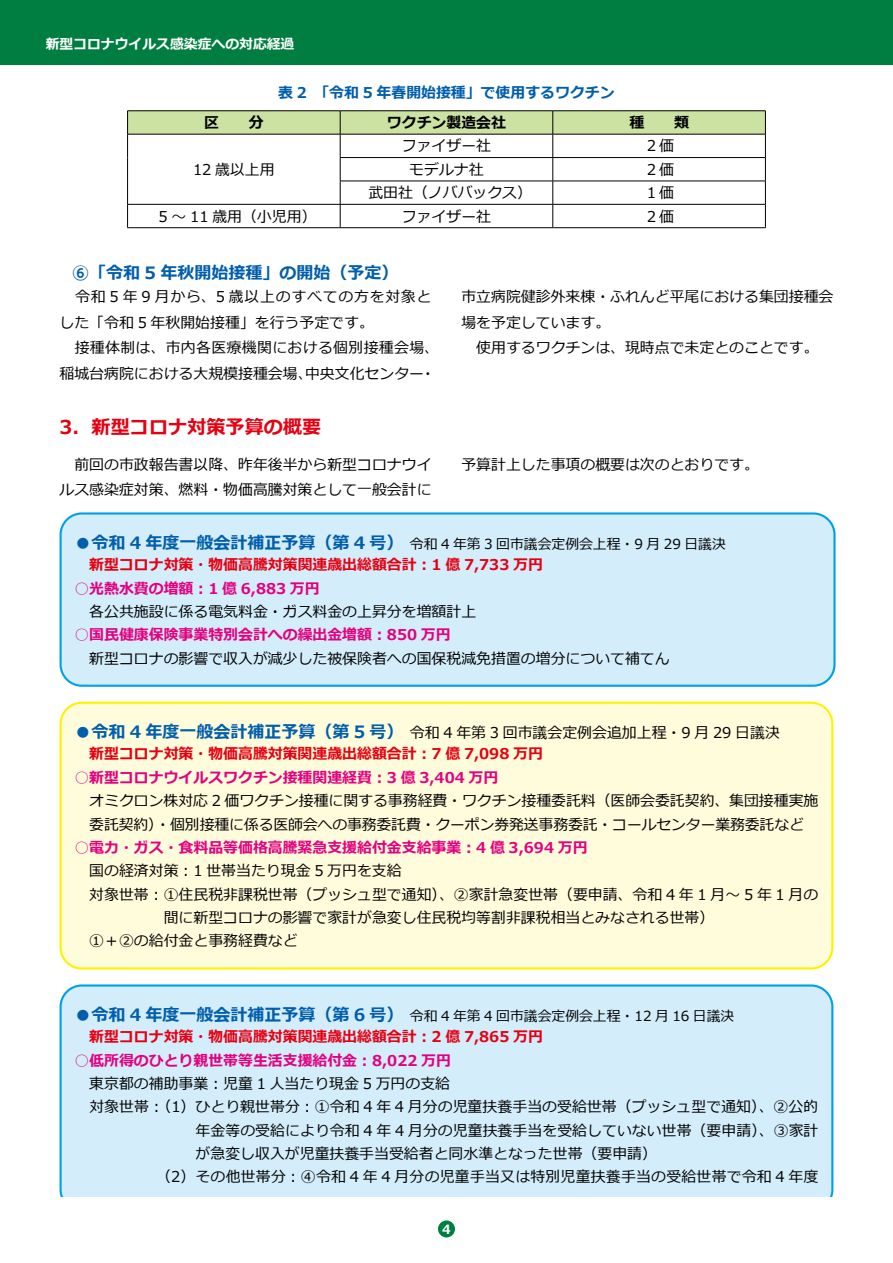
<style>
.page{position:relative;width:893px;height:1263px;background:#fff}
.page>*{position:absolute;margin:0;border:0;box-sizing:border-box;transform-origin:0 0}
.t1{font:700 19.2px "Meiryo";color:#e60012}
.t2{font:700 16.95px "Meiryo";color:#005ead}
.t3{font:14.85px/25.5px "Meiryo";color:#000}
.t4{font:700 14.85px/21.5px "Meiryo";color:#e60012}
.t5{font:700 14.85px "Meiryo";color:#e4007f}
.t6{font:700 14.85px "Meiryo";color:#005ead}
.t7{font:700 14.85px "Meiryo";color:#000}
.t8{font:13.8px "Meiryo";color:#000}
.t9{font:700 13.8px "Meiryo";color:#fff}
.t10{font:700 12.75px "Meiryo";color:#fff}
.s1{font-weight:700;font-size:16.95px;color:#005ead}
.s2{font-size:16.95px;color:#005ead}
.s3{font-weight:400;color:#000}
</style>
<div class="page">
<div style="left:438px;top:1220px;width:17px;height:17px;background:#007e41;border-radius:50%"></div>
<div style="left:61px;top:703px;width:771px;height:265px;background:#fffcdb;border-radius:21px"></div>
<div style="left:60px;top:702px;width:773px;height:267px;border:2px solid #fff100;border-radius:21px"></div>
<div style="left:61px;top:513px;width:773px;height:173px;background:#d3edfb;border-radius:21px"></div>
<div style="left:60px;top:512px;width:776px;height:175px;border:2px solid #00a0e9;border-radius:21px"></div>
<div style="left:0;top:0;width:893px;height:65px;background:#007e41"></div>
<svg style="left:127px;top:111px;width:639px;height:116px"></svg>
<hr style="left:127px;top:227px;width:213px;height:1px;background:#000">
<hr style="left:340px;top:227px;width:213px;height:1px;background:#000">
<hr style="left:553px;top:227px;width:213px;height:1px;background:#000">
<div style="left:61px;top:985px;width:771px;height:226px;background:#d3edfb;border-radius:21px"></div>
<div style="left:51px;top:1197px;width:791px;height:21px;background:#fff"></div>
<p class="t9" style="left:46px;top:35px;width:250px">新型コロナウイルス感染症への対応経過</p>
<p class="t6" style="left:278px;top:82px;width:338px">表 2　「令和 5 年春開始接種」で使用するワクチン</p>
<p class="t7" style="left:204px;top:112px;width:61px">区　　分</p>
<p class="t7" style="left:387px;top:112px;width:121px">ワクチン製造会社</p>
<p class="t7" style="left:629px;top:112px;width:61px">種　　類</p>
<p class="t3" style="left:193px;top:158px;width:83px">12 歳以上用</p>
<p class="t3" style="left:402px;top:134px;width:91px">ファイザー社</p>
<p class="t3" style="left:644px;top:134px;width:31px">２価</p>
<p class="t3" style="left:409px;top:158px;width:76px">モデルナ社</p>
<p class="t3" style="left:644px;top:158px;width:31px">２価</p>
<p class="t3" style="left:368px;top:181px;width:165px">武田社（ノババックス）</p>
<p class="t3" style="left:644px;top:181px;width:31px">１価</p>
<p class="t3" style="left:159px;top:204px;width:159px">5 ～ 11 歳用（小児用）</p>
<p class="t3" style="left:402px;top:204px;width:91px">ファイザー社</p>
<p class="t3" style="left:644px;top:204px;width:31px">２価</p>
<p class="t2" style="left:72px;top:260px;width:328px">⑥「令和 5 年秋開始接種」の開始（予定）</p>
<p class="t3" style="left:60px;top:285px;width:381px">　令和 5 年 9 月から、5 歳以上のすべての方を対象とした「令和 5 年秋開始接種」を行う予定です。<br>　接種体制は、市内各医療機関における個別接種会場、稲城台病院における大規模接種会場、中央文化センター・</p>
<p class="t1" style="left:60px;top:413px;width:263px">3．新型コロナ対策予算の概要</p>
<p class="t3" style="left:60px;top:452px;width:374px">　前回の市政報告書以降、昨年後半から新型コロナウイルス感染症対策、燃料・物価高騰対策として一般会計に</p>
<p class="t3" style="left:461px;top:285px;width:374px">市立病院健診外来棟・ふれんど平尾における集団接種会場を予定しています。<br>　使用するワクチンは、現時点で未定とのことです。</p>
<p class="t3" style="left:461px;top:453px;width:299px">予算計上した事項の概要は次のとおりです。</p>
<p class="t8" style="left:74px;top:534px;width:653px"><span class="s1">●令和 4 年度一般会計補正予算（第 4 号）</span>令和 4 年第 3 回市議会定例会上程・9 月 29 日議決</p>
<p class="t4" style="left:89px;top:555px;width:455px">新型コロナ対策・物価高騰対策関連歳出総額合計：1 億 7,733 万円</p>
<p class="t5" style="left:74px;top:578px;width:247px">○光熱水費の増額：1 億 6,883 万円</p>
<p class="t3" style="left:74px;top:599px;width:403px">　各公共施設に係る電気料金・ガス料金の上昇分を増額計上</p>
<p class="t5" style="left:74px;top:624px;width:378px">○国民健康保険事業特別会計への繰出金増額：850 万円</p>
<p class="t3" style="left:74px;top:646px;width:597px">　新型コロナの影響で収入が減少した被保険者への国保税減免措置の増分について補てん</p>
<p class="t4" style="left:89px;top:722px;width:692px;text-indent:-15px"><span class="s2">●令和 4 年度一般会計補正予算（第 5 号）</span><span class="s3">令和 4 年第 3 回市議会定例会追加上程・9 月 29 日議決</span>新型コロナ対策・物価高騰対策関連歳出総額合計：7 億 7,098 万円</p>
<p class="t5" style="left:74px;top:767px;width:425px">○新型コロナウイルスワクチン接種関連経費：3 億 3,404 万円</p>
<p class="t3" style="left:89px;top:790px;width:731px;line-height:23.4px">オミクロン株対応 2 価ワクチン接種に関する事務経費・ワクチン接種委託料（医師会委託契約、集団接種実施委託契約）・個別接種に係る医師会への事務委託費・クーポン券発送事務委託・コールセンター業務委託など</p>
<p class="t5" style="left:74px;top:837px;width:515px">○電力・ガス・食料品等価格高騰緊急支援給付金支給事業：4 億 3,694 万円</p>
<p class="t3" style="left:74px;top:859px;width:329px">　国の経済対策：1 世帯当たり現金 5 万円を支給</p>
<p class="t3" style="left:74px;top:882px;width:745px">　対象世帯：①住民税非課税世帯（プッシュ型で通知）、②家計急変世帯（要申請、令和 4 年 1 月～ 5 年 1 月の</p>
<p class="t3" style="left:164px;top:906px;width:552px">間に新型コロナの影響で家計が急変し住民税均等割非課税相当とみなされる世帯）</p>
<p class="t3" style="left:74px;top:929px;width:225px">　①＋②の給付金と事務経費など</p>
<p class="t8" style="left:74px;top:1006px;width:661px"><span class="s1">●令和 4 年度一般会計補正予算（第 6 号）</span>令和 4 年第 4 回市議会定例会上程・12 月 16 日議決</p>
<p class="t4" style="left:89px;top:1027px;width:455px">新型コロナ対策・物価高騰対策関連歳出総額合計：2 億 7,865 万円</p>
<p class="t5" style="left:74px;top:1050px;width:378px">○低所得のひとり親世帯等生活支援給付金：8,022 万円</p>
<p class="t3" style="left:74px;top:1071px;width:377px">　東京都の補助事業：児童 1 人当たり現金 5 万円の支給</p>
<p class="t3" style="left:74px;top:1095px;width:745px">　対象世帯：（1）ひとり親世帯分：①令和 4 年 4 月分の児童扶養手当の受給世帯（プッシュ型で通知）、②公的</p>
<p class="t3" style="left:196px;top:1118px;width:624px">年金等の受給により令和 4 年 4 月分の児童扶養手当を受給していない世帯（要申請）、③家計</p>
<p class="t3" style="left:196px;top:1142px;width:463px">が急変し収入が児童扶養手当受給者と同水準となった世帯（要申請）</p>
<p class="t3" style="left:156px;top:1165px;width:664px">（2）その他世帯分：④令和 4 年 4 月分の児童手当又は特別児童扶養手当の受給世帯で令和 4 年度</p>
<p class="t10" style="left:442px;top:1220px;width:10px">4</p>
</div>
